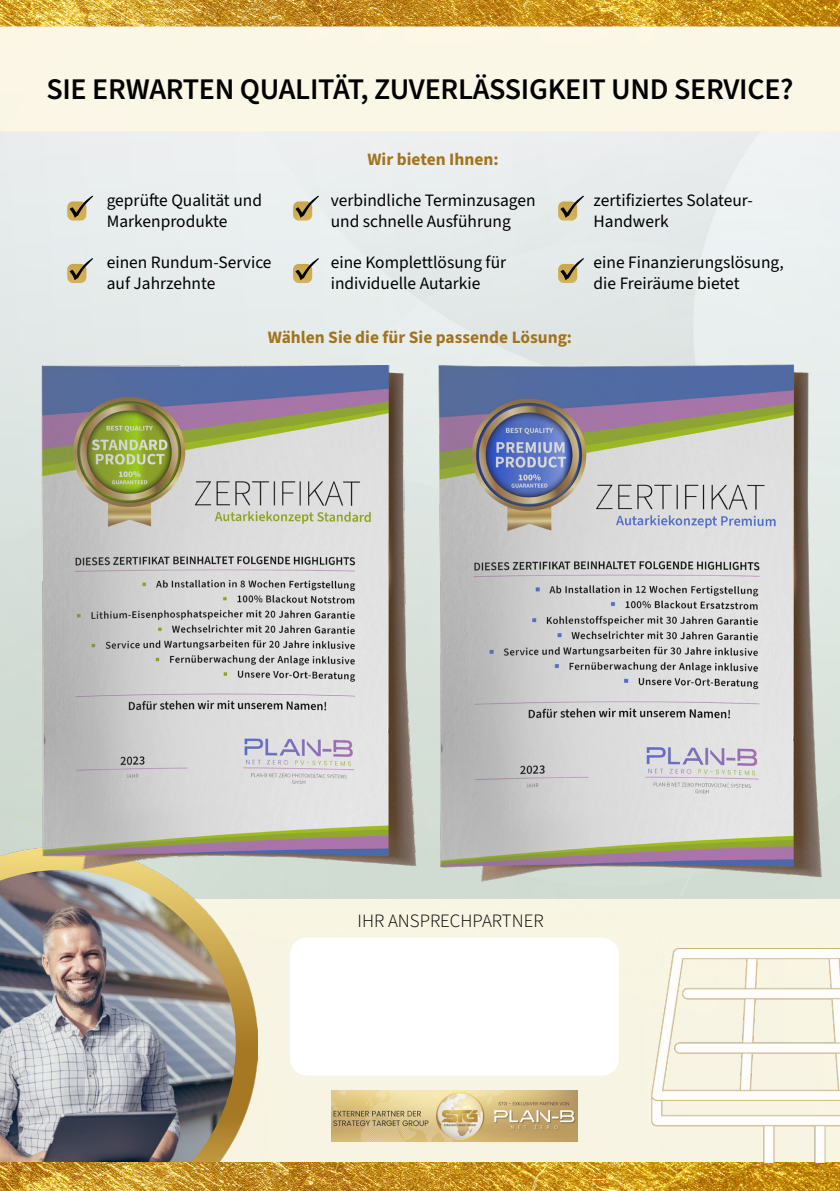
<style>
.page{position:relative;width:840px;height:1191px;background:#fff}
.page>*{position:absolute;margin:0;border:0;box-sizing:border-box;transform-origin:0 0}
.t1{font:600 30px "Source Sans 3";letter-spacing:-.01em;color:#000}
.t2{font:300 18.8px "Source Sans 3";color:#000}
.t3{font:17.4px/20.8px "Source Sans 3";color:#000}
.t4{font:700 17.4px "Source Sans 3";color:#a3731d}
</style>
<div class="page">
<img style="left:0;top:131px;width:839px;height:768px">
<img style="left:0;top:0;width:839px;height:26px">
<div style="left:0;top:26px;width:839px;height:105px;background:#fbf7e7"></div>
<div style="left:257px;top:899px;width:582px;height:263px;background:#f8f4e3"></div>
<img style="left:236px;top:885px;width:21px;height:277px">
<img style="left:0;top:885px;width:236px;height:277px">
<img style="left:67px;top:201px;width:19px;height:19px">
<svg style="left:69px;top:196px;width:24px;height:22px"></svg>
<img style="left:293px;top:201px;width:19px;height:19px">
<svg style="left:295px;top:196px;width:24px;height:22px"></svg>
<img style="left:557px;top:201px;width:20px;height:19px">
<svg style="left:560px;top:196px;width:23px;height:22px"></svg>
<img style="left:67px;top:264px;width:19px;height:19px">
<svg style="left:69px;top:258px;width:24px;height:22px"></svg>
<img style="left:293px;top:264px;width:19px;height:19px">
<svg style="left:295px;top:258px;width:24px;height:22px"></svg>
<img style="left:557px;top:264px;width:20px;height:19px">
<svg style="left:560px;top:258px;width:23px;height:22px"></svg>
<img style="left:0;top:365px;width:393px;height:520px">
<img style="left:393px;top:361px;width:446px;height:524px">
<img style="left:0;top:1162px;width:839px;height:29px">
<img style="left:331px;top:1090px;width:245px;height:51px">
<img style="left:651px;top:948px;width:188px;height:214px">
<div style="left:290px;top:937px;width:328px;height:138px;background:#fff;border-radius:17px"></div>
<h1 class="t1" style="left:46px;top:70px;width:748px">SIE ERWARTEN QUALITÄT, ZUVERLÄSSIGKEIT UND SERVICE?</h1>
<p class="t4" style="left:367px;top:148px;width:133px">Wir bieten Ihnen:</p>
<p class="t3" style="left:107px;top:190px;width:157px">geprüfte Qualität und<br>Markenprodukte</p>
<p class="t3" style="left:330px;top:190px;width:206px">verbindliche Terminzusagen und schnelle Ausführung</p>
<p class="t3" style="left:593px;top:190px;width:161px">zertifiziertes Solateur-<br>Handwerk</p>
<p class="t3" style="left:107px;top:252px;width:166px">einen Rundum-Service auf Jahrzehnte</p>
<p class="t3" style="left:330px;top:252px;width:177px">eine Komplettlösung für individuelle Autarkie</p>
<p class="t3" style="left:593px;top:252px;width:191px">eine Finanzierungslösung, die Freiräume bietet</p>
<p class="t4" style="left:267px;top:326px;width:306px">Wählen Sie die für Sie passende Lösung:</p>
<p class="t2" style="left:357px;top:909px;width:188px">IHR ANSPRECHPARTNER</p>
</div>
